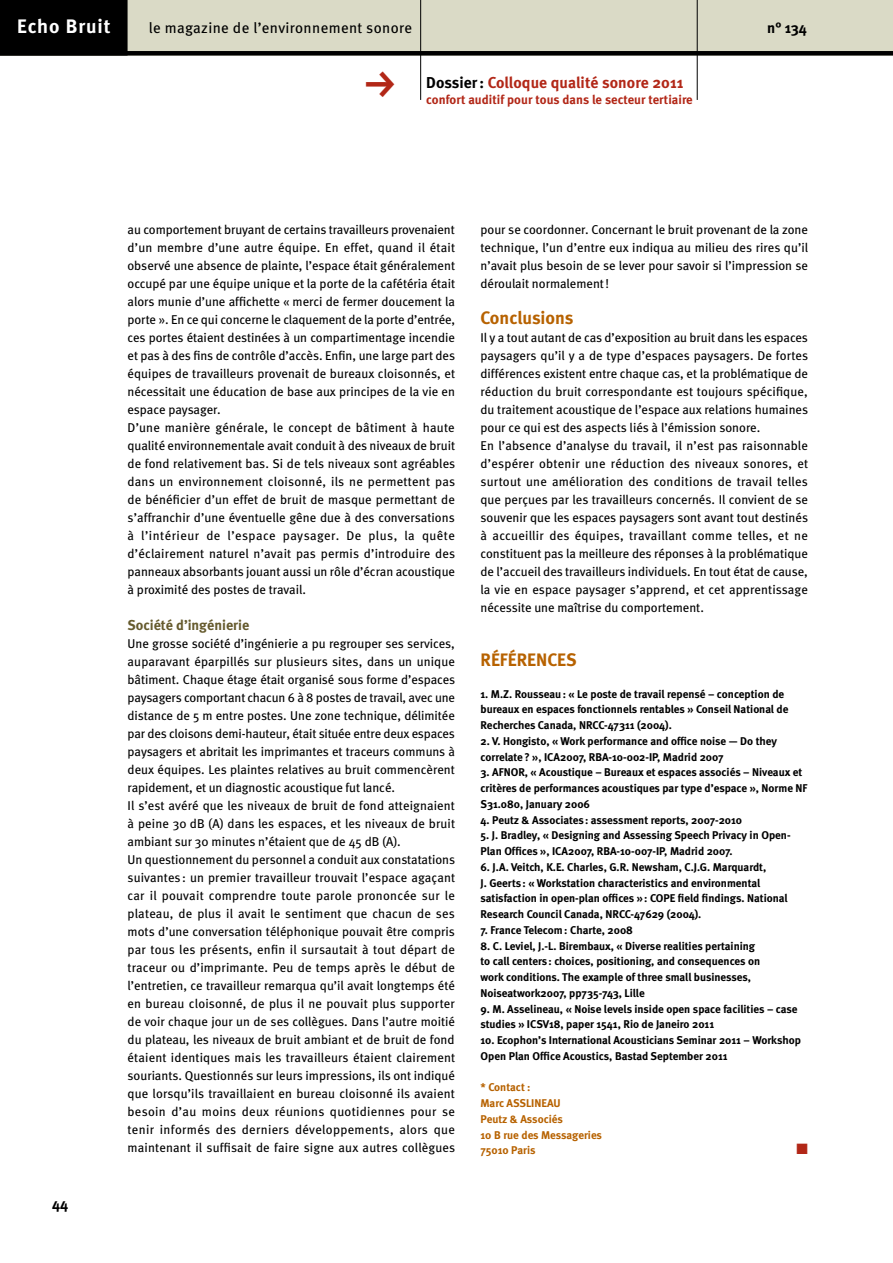
<style>
.page{position:relative;width:893px;height:1263px;background:#fff}
.page>*{position:absolute;margin:0;border:0;box-sizing:border-box;transform-origin:0 0}
.t1{font:45px "FF Dingbests";color:#b22717}
.t2{font:700 19.5px "Meta";letter-spacing:.05em;color:#fff}
.t3{font:700 18px "Meta";color:#b76200}
.t4{font:700 15.75px "Meta";letter-spacing:.005em;color:#b22717}
.t5{font:15px "Meta";letter-spacing:.025em;color:#000}
.t6{font:700 15px "Meta";color:#000}
.t7{font:15px "Zapf Dingbats ITC";color:#b22717}
.t8{font:700 14.25px "Meta";color:#665b2e}
.t9{font:12.75px/18px "Meta";color:#000}
.t10{font:700 12.75px "Meta";letter-spacing:.005em;color:#b22717}
.t11{font:700 11.25px/15.8px "Meta";color:#000}
.t12{font:700 11.25px/15.8px "Meta";color:#b76200}
.s1{color:#000}
</style>
<div class="page">
<div style="left:0;top:0;width:893px;height:56px;background:#dadac6"></div>
<div style="left:0;top:0;width:128px;height:56px;background:#000"></div>
<hr style="left:420px;top:0;width:1px;height:100px;background:#000">
<hr style="left:697px;top:0;width:1px;height:100px;background:#000">
<div style="left:0;top:51px;width:893px;height:5px;background:#000"></div>
<h2 class="t2" style="left:17px;top:15px;width:95px">Echo Bruit</h2>
<p class="t6" style="left:767px;top:19px;width:41px">n° 134</p>
<h1 class="t1" style="left:356px;top:101px;width:35px;rotate:-90deg">g</h1>
<p class="t4" style="left:426px;top:73px;width:259px"><span class="s1">Dossier:</span> Colloque qualité sonore 2011</p>
<p class="t10" style="left:426px;top:92px;width:268px">confort auditif pour tous dans le secteur tertiaire</p>
<p class="t5" style="left:149px;top:19px;width:265px">le magazine de l’environnement sonore</p>
<p class="t6" style="left:52px;top:1195px;width:17px">44</p>
<p class="t9" style="left:128px;top:220px;width:329px">au comportement bruyant de certains travailleurs provenaient d’un membre d’une autre équipe. En effet, quand il était observé une absence de plainte, l’espace était généralement occupé par une équipe unique et la porte de la cafétéria était alors munie d’une affichette « merci de fermer doucement la porte ». En ce qui concerne le claquement de la porte d’entrée, ces portes étaient destinées à un compartimentage incendie et pas à des fins de contrôle d’accès. Enfin, une large part des équipes de travailleurs provenait de bureaux cloisonnés, et nécessitait une éducation de base aux principes de la vie en espace paysager.<br>D’une manière générale, le concept de bâtiment à haute qualité environnementale avait conduit à des niveaux de bruit de fond relativement bas. Si de tels niveaux sont agréables dans un environnement cloisonné, ils ne permettent pas de bénéficier d’un effet de bruit de masque permettant de s’affranchir d’une éventuelle gêne due à des conversations à l’intérieur de l’espace paysager. De plus, la quête d’éclairement naturel n’avait pas permis d’introduire des panneaux absorbants jouant aussi un rôle d’écran acoustique à proximité des postes de travail.</p>
<p class="t8" style="left:128px;top:617px;width:123px">Société d’ingénierie</p>
<p class="t9" style="left:128px;top:634px;width:329px">Une grosse société d’ingénierie a pu regrouper ses services, auparavant éparpillés sur plusieurs sites, dans un unique bâtiment. Chaque étage était organisé sous forme d’espaces paysagers comportant chacun 6 à 8 postes de travail, avec une distance de 5 m entre postes. Une zone technique, délimitée par des cloisons demi-hauteur, était située entre deux espaces paysagers et abritait les imprimantes et traceurs communs à deux équipes. Les plaintes relatives au bruit commencèrent rapidement, et un diagnostic acoustique fut lancé.<br>Il s’est avéré que les niveaux de bruit de fond atteignaient à peine 30 dB (A) dans les espaces, et les niveaux de bruit ambiant sur 30 minutes n’étaient que de 45 dB (A).<br>Un questionnement du personnel a conduit aux constatations suivantes : un premier travailleur trouvait l’espace agaçant car il pouvait comprendre toute parole prononcée sur le plateau, de plus il avait le sentiment que chacun de ses mots d’une conversation téléphonique pouvait être compris par tous les présents, enfin il sursautait à tout départ de traceur ou d’imprimante. Peu de temps après le début de l’entretien, ce travailleur remarqua qu’il avait longtemps été en bureau cloisonné, de plus il ne pouvait plus supporter de voir chaque jour un de ses collègues. Dans l’autre moitié du plateau, les niveaux de bruit ambiant et de bruit de fond étaient identiques mais les travailleurs étaient clairement souriants. Questionnés sur leurs impressions, ils ont indiqué que lorsqu’ils travaillaient en bureau cloisonné ils avaient besoin d’au moins deux réunions quotidiennes pour se tenir informés des derniers développements, alors que maintenant il suffisait de faire signe aux autres collègues</p>
<p class="t9" style="left:480px;top:220px;width:329px;text-align:justify">pour se coordonner. Concernant le bruit provenant de la zone technique, l’un d’entre eux indiqua au milieu des rires qu’il n’avait plus besoin de se lever pour savoir si l’impression se déroulait normalement!</p>
<h3 class="t3" style="left:480px;top:307px;width:94px">Conclusions</h3>
<p class="t9" style="left:480px;top:328px;width:329px">Il y a tout autant de cas d’exposition au bruit dans les espaces paysagers qu’il y a de type d’espaces paysagers. De fortes différences existent entre chaque cas, et la problématique de réduction du bruit correspondante est toujours spécifique, du traitement acoustique de l’espace aux relations humaines pour ce qui est des aspects liés à l’émission sonore.<br>En l’absence d’analyse du travail, il n’est pas raisonnable d’espérer obtenir une réduction des niveaux sonores, et surtout une amélioration des conditions de travail telles que perçues par les travailleurs concernés. Il convient de se souvenir que les espaces paysagers sont avant tout destinés à accueillir des équipes, travaillant comme telles, et ne constituent pas la meilleure des réponses à la problématique de l’accueil des travailleurs individuels. En tout état de cause, la vie en espace paysager s’apprend, et cet apprentissage nécessite une maîtrise du comportement.</p>
<h3 class="t3" style="left:480px;top:649px;width:98px">RÉFÉRENCES</h3>
<p class="t11" style="left:480px;top:686px;width:309px">1. M.Z. Rousseau: « Le poste de travail repensé – conception de bureaux en espaces fonctionnels rentables » Conseil National de<br>Recherches Canada, NRCC-47311 (2004).</p>
<p class="t11" style="left:480px;top:733px;width:298px">2. V. Hongisto, « Work performance and office noise — Do they correlate? », ICA2007, RBA-10-002-IP, Madrid 2007</p>
<p class="t11" style="left:480px;top:764px;width:329px">3. AFNOR, « Acoustique – Bureaux et espaces associés – Niveaux et critères de performances acoustiques par type d’espace », Norme NF<br>S31.080, January 2006</p>
<p class="t11" style="left:480px;top:812px;width:263px">4. Peutz &amp; Associates: assessment reports, 2007-2010</p>
<p class="t11" style="left:480px;top:827px;width:312px">5. J. Bradley, « Designing and Assessing Speech Privacy in Open-<br>Plan Offices », ICA2007, RBA-10-007-IP, Madrid 2007.</p>
<p class="t11" style="left:480px;top:859px;width:309px">6. J.A. Veitch, K.E. Charles, G.R. Newsham, C.J.G. Marquardt,<br>J. Geerts: « Workstation characteristics and environmental satisfaction in open-plan offices »: COPE field findings. National Research Council Canada, NRCC-47629 (2004).</p>
<p class="t11" style="left:480px;top:922px;width:154px">7. France Telecom: Charte, 2008</p>
<p class="t11" style="left:480px;top:938px;width:281px">8. C. Leviel, J.-L. Birembaux, « Diverse realities pertaining to call centers: choices, positioning, and consequences on work conditions. The example of three small businesses, Noiseatwork2007, pp735-743, Lille</p>
<p class="t11" style="left:480px;top:1001px;width:319px">9. M. Asselineau, « Noise levels inside open space facilities – case studies » ICSV18, paper 1541, Rio de Janeiro 2011</p>
<p class="t11" style="left:480px;top:1032px;width:322px">10. Ecophon’s International Acousticians Seminar 2011 – Workshop<br>Open Plan Office Acoustics, Bastad September 2011</p>
<p class="t12" style="left:480px;top:1079px;width:123px">* Contact :<br>Marc ASSLINEAU<br>Peutz &amp; Associés<br>10 B rue des Messageries<br>75010 Paris</p>
<p class="t7" style="left:796px;top:1142px;width:13px">■</p>
</div>
